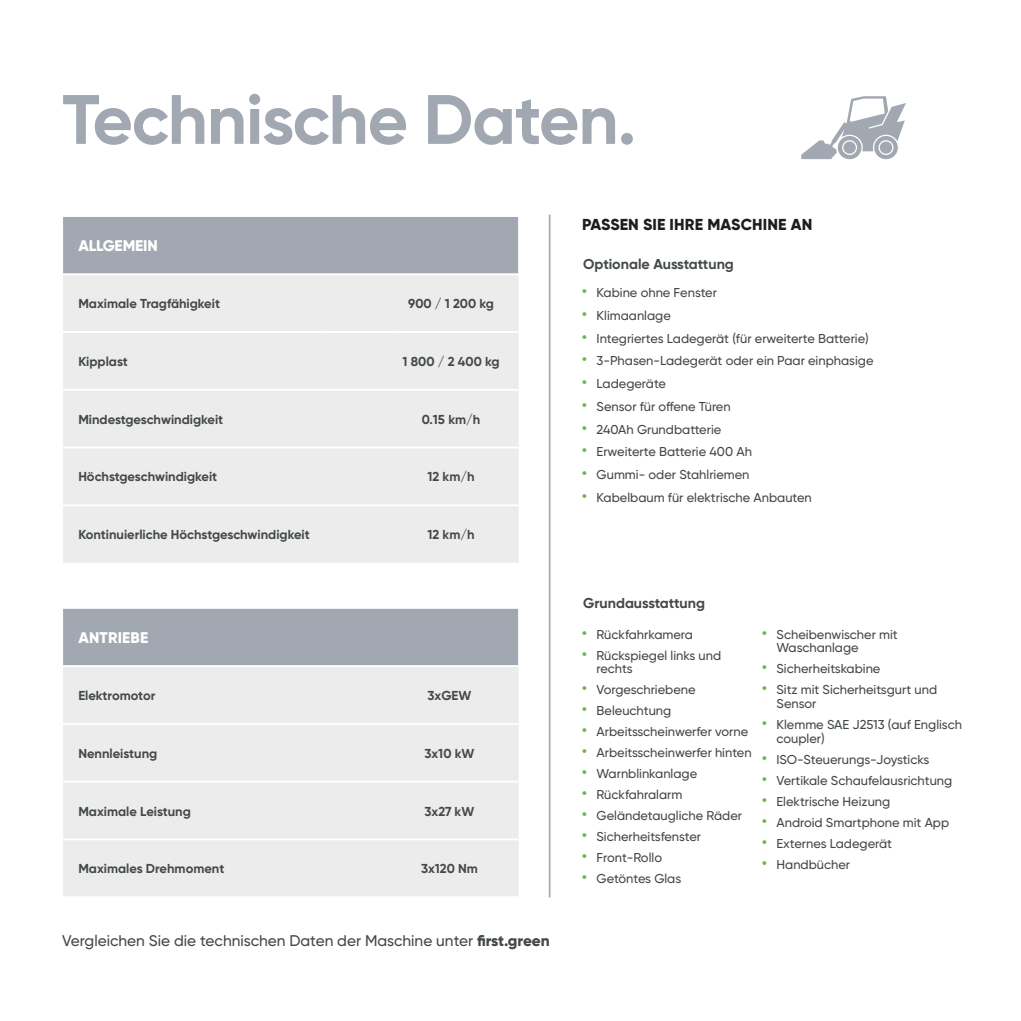
<style>
.page{position:relative;width:1021px;height:1021px;background:#fff}
.page>*{position:absolute;margin:0;border:0;box-sizing:border-box;transform-origin:0 0}
.t1{font:700 69.75px "Gilroy";letter-spacing:-.02em;color:#a2a8b1}
.t2{font:800 15.97px "Gilroy";letter-spacing:.01em;color:#1d1d1b}
.t3{font:500 15.53px "Gilroy";color:#43484a}
.t4{font:800 15.53px "Gilroy";letter-spacing:-.01em;color:#fff}
.t5{font:800 15.53px "Gilroy";letter-spacing:.01em;color:#fff}
.t6{font:700 14.4px "Gilroy";color:#43484a}
.t7{font:700 13.05px "Gilroy";color:#43484a}
.t8{font:500 12.83px/13.7px "Gilroy";color:#43484a}
.s1{font-weight:800}
.s2{font-size:16.88px;color:#6cb647}
</style>
<div class="page">
<svg style="left:801px;top:96px;width:104px;height:63px"></svg>
<hr style="left:548px;top:214px;width:2px;height:683px;background:#a2a8b1">
<div style="left:63px;top:217px;width:455px;height:56px;background:#a2a8b1"></div>
<div style="left:63px;top:275px;width:455px;height:287px;background:#ececed"></div>
<hr style="left:63px;top:331px;width:259px;height:2px;background:#fff">
<hr style="left:322px;top:331px;width:71px;height:2px;background:#fff">
<hr style="left:393px;top:331px;width:125px;height:2px;background:#fff">
<hr style="left:63px;top:389px;width:259px;height:2px;background:#fff">
<hr style="left:322px;top:389px;width:71px;height:2px;background:#fff">
<hr style="left:393px;top:389px;width:125px;height:2px;background:#fff">
<hr style="left:63px;top:446px;width:259px;height:2px;background:#fff">
<hr style="left:322px;top:446px;width:71px;height:2px;background:#fff">
<hr style="left:393px;top:446px;width:125px;height:2px;background:#fff">
<hr style="left:63px;top:504px;width:259px;height:2px;background:#fff">
<hr style="left:322px;top:504px;width:71px;height:2px;background:#fff">
<hr style="left:393px;top:504px;width:125px;height:2px;background:#fff">
<div style="left:63px;top:608px;width:455px;height:57px;background:#a2a8b1"></div>
<div style="left:63px;top:667px;width:455px;height:229px;background:#ececed"></div>
<hr style="left:63px;top:723px;width:214px;height:1px;background:#fff">
<hr style="left:277px;top:723px;width:116px;height:1px;background:#fff">
<hr style="left:393px;top:723px;width:125px;height:1px;background:#fff">
<hr style="left:63px;top:780px;width:214px;height:2px;background:#fff">
<hr style="left:277px;top:780px;width:116px;height:2px;background:#fff">
<hr style="left:393px;top:780px;width:125px;height:2px;background:#fff">
<hr style="left:63px;top:838px;width:214px;height:2px;background:#fff">
<hr style="left:277px;top:838px;width:116px;height:2px;background:#fff">
<hr style="left:393px;top:838px;width:125px;height:2px;background:#fff">
<p class="t1" style="left:62px;top:76px;width:575px">Technische Daten.</p>
<p class="t4" style="left:78px;top:236px;width:81px">ALLGEMEIN</p>
<p class="t7" style="left:78px;top:295px;width:143px">Maximale Tragfähigkeit</p>
<p class="t7" style="left:408px;top:295px;width:87px">900 / 1 200 kg</p>
<p class="t7" style="left:78px;top:353px;width:51px">Kipplast</p>
<p class="t7" style="left:402px;top:353px;width:98px">1 800 / 2 400 kg</p>
<p class="t7" style="left:78px;top:411px;width:146px">Mindestgeschwindigkeit</p>
<p class="t7" style="left:421px;top:411px;width:60px">0.15 km/h</p>
<p class="t7" style="left:78px;top:469px;width:140px">Höchstgeschwindigkeit</p>
<p class="t7" style="left:427px;top:469px;width:49px">12 km/h</p>
<p class="t7" style="left:78px;top:526px;width:233px">Kontinuierliche Höchstgeschwindigkeit</p>
<p class="t7" style="left:427px;top:526px;width:49px">12 km/h</p>
<p class="t5" style="left:78px;top:628px;width:71px">ANTRIEBE</p>
<p class="t7" style="left:78px;top:687px;width:78px">Elektromotor</p>
<p class="t7" style="left:427px;top:687px;width:45px">3xGEW</p>
<p class="t7" style="left:78px;top:745px;width:80px">Nennleistung</p>
<p class="t7" style="left:424px;top:745px;width:52px">3x10 kW</p>
<p class="t7" style="left:78px;top:802px;width:114px">Maximale Leistung</p>
<p class="t7" style="left:424px;top:802px;width:51px">3x27 kW</p>
<p class="t7" style="left:78px;top:860px;width:148px">Maximales Drehmoment</p>
<p class="t7" style="left:421px;top:860px;width:58px">3x120 Nm</p>
<p class="t3" style="left:62px;top:930px;width:489px">Vergleichen Sie die technischen Daten der Maschine unter <span class="s1">first.green</span></p>
<p class="t2" style="left:582px;top:214px;width:232px">PASSEN SIE IHRE MASCHINE AN</p>
<p class="t6" style="left:583px;top:255px;width:152px">Optionale Ausstattung</p>
<p class="t8" style="left:582px;top:285px;width:136px"><span class="s2">•</span> Kabine ohne Fenster</p>
<p class="t8" style="left:582px;top:308px;width:90px"><span class="s2">•</span> Klimaanlage</p>
<p class="t8" style="left:582px;top:331px;width:288px"><span class="s2">•</span> Integriertes Ladegerät (für erweiterte Batterie)</p>
<p class="t8" style="left:582px;top:354px;width:293px"><span class="s2">•</span> 3-Phasen-Ladegerät oder ein Paar einphasige</p>
<p class="t8" style="left:582px;top:376px;width:86px"><span class="s2">•</span> Ladegeräte</p>
<p class="t8" style="left:582px;top:399px;width:150px"><span class="s2">•</span> Sensor für offene Türen</p>
<p class="t8" style="left:582px;top:422px;width:141px"><span class="s2">•</span> 240Ah Grundbatterie</p>
<p class="t8" style="left:582px;top:445px;width:171px"><span class="s2">•</span> Erweiterte Batterie 400 Ah</p>
<p class="t8" style="left:582px;top:467px;width:169px"><span class="s2">•</span> Gummi- oder Stahlriemen</p>
<p class="t8" style="left:582px;top:490px;width:231px"><span class="s2">•</span> Kabelbaum für elektrische Anbauten</p>
<p class="t6" style="left:583px;top:593px;width:123px">Grundausstattung</p>
<p class="t8" style="left:582px;top:627px;width:112px"><span class="s2">•</span> Rückfahrkamera</p>
<p class="t8" style="left:596px;top:648px;width:126px;text-indent:-15px"><span class="s2">•</span> Rückspiegel links und rechts</p>
<p class="t8" style="left:582px;top:682px;width:115px"><span class="s2">•</span> Vorgeschriebene</p>
<p class="t8" style="left:582px;top:703px;width:91px"><span class="s2">•</span> Beleuchtung</p>
<p class="t8" style="left:582px;top:724px;width:168px"><span class="s2">•</span> Arbeitsscheinwerfer vorne</p>
<p class="t8" style="left:582px;top:745px;width:171px"><span class="s2">•</span> Arbeitsscheinwerfer hinten</p>
<p class="t8" style="left:582px;top:766px;width:117px"><span class="s2">•</span> Warnblinkanlage</p>
<p class="t8" style="left:582px;top:787px;width:102px"><span class="s2">•</span> Rückfahralarm</p>
<p class="t8" style="left:582px;top:808px;width:162px"><span class="s2">•</span> Geländetaugliche Räder</p>
<p class="t8" style="left:582px;top:829px;width:121px"><span class="s2">•</span> Sicherheitsfenster</p>
<p class="t8" style="left:582px;top:850px;width:82px"><span class="s2">•</span> Front-Rollo</p>
<p class="t8" style="left:582px;top:872px;width:101px"><span class="s2">•</span> Getöntes Glas</p>
<p class="t8" style="left:776px;top:627px;width:123px;text-indent:-15px"><span class="s2">•</span> Scheibenwischer mit<br>Waschanlage</p>
<p class="t8" style="left:762px;top:661px;width:120px"><span class="s2">•</span> Sicherheitskabine</p>
<p class="t8" style="left:776px;top:682px;width:162px;text-indent:-15px"><span class="s2">•</span> Sitz mit Sicherheitsgurt und<br>Sensor</p>
<p class="t8" style="left:776px;top:717px;width:187px;text-indent:-15px"><span class="s2">•</span> Klemme SAE J2513 (auf Englisch coupler)</p>
<p class="t8" style="left:762px;top:752px;width:169px"><span class="s2">•</span> ISO-Steuerungs-Joysticks</p>
<p class="t8" style="left:762px;top:773px;width:192px"><span class="s2">•</span> Vertikale Schaufelausrichtung</p>
<p class="t8" style="left:762px;top:794px;width:130px"><span class="s2">•</span> Elektrische Heizung</p>
<p class="t8" style="left:762px;top:815px;width:189px"><span class="s2">•</span> Android Smartphone mit App</p>
<p class="t8" style="left:762px;top:836px;width:132px"><span class="s2">•</span> Externes Ladegerät</p>
<p class="t8" style="left:762px;top:857px;width:90px"><span class="s2">•</span> Handbücher</p>
</div>
